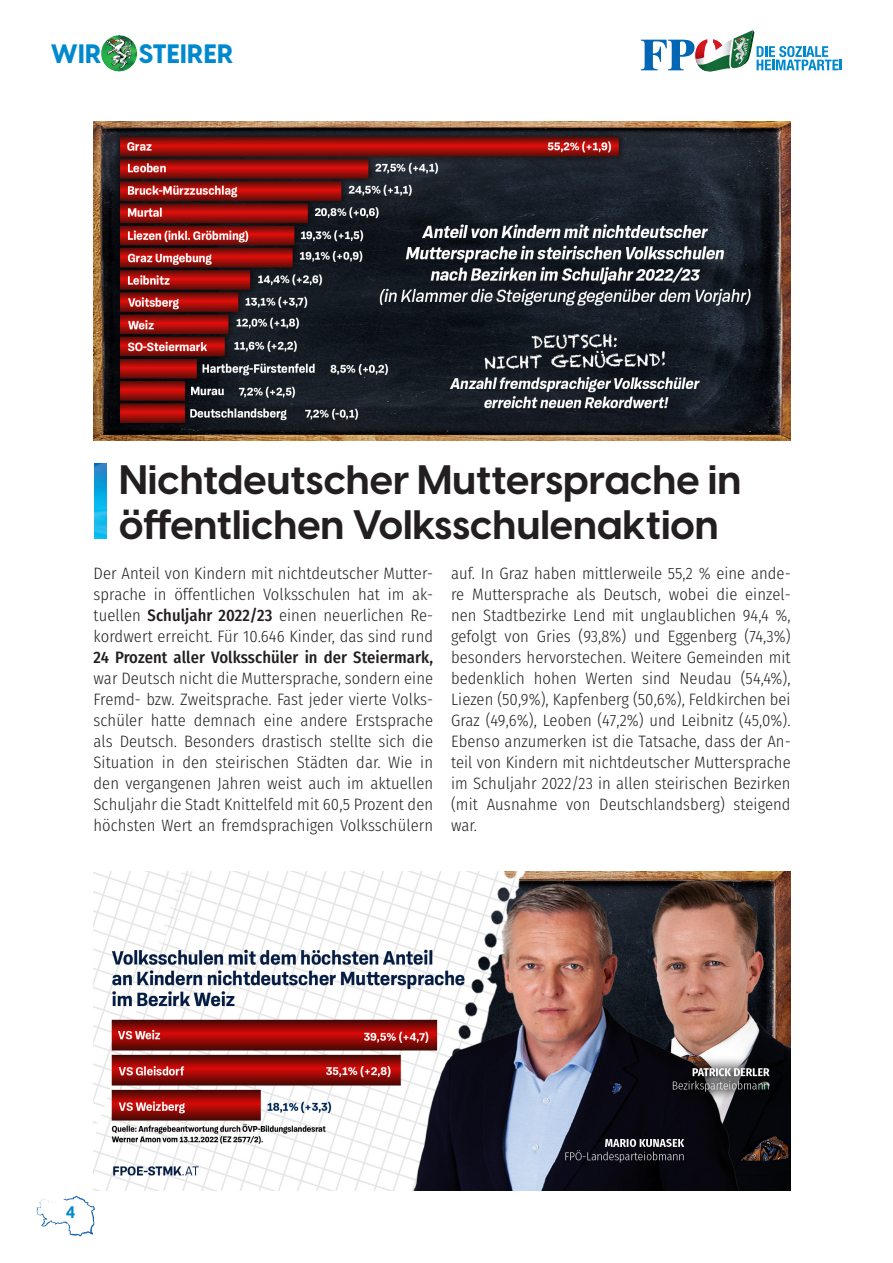
<style>
.page{position:relative;width:893px;height:1263px;background:#fff}
.page>*{position:absolute;margin:0;border:0;box-sizing:border-box;transform-origin:0 0}
.t1{font:700 40.5px/45px "Visby CF";color:#231f20}
.t2{font:800 26.25px "Visby CF";letter-spacing:.01em;color:#0089cf}
.t3{font:300 16.5px/21px "Fira Sans Condensed";letter-spacing:.005em;color:#231f20;text-align:justify}
.t4{font:500 16.5px "Fira Sans Condensed";letter-spacing:.005em;color:#231f20}
.t5{font:700 16.5px "Visby CF";color:#0089cf}
.s1{font-weight:500}
</style>
<div class="page">
<svg style="left:37px;top:1196px;width:58px;height:41px"></svg>
<svg style="left:640px;top:30px;width:202px;height:42px"></svg>
<img style="left:101px;top:36px;width:37px;height:36px">
<img style="left:94px;top:122px;width:697px;height:319px">
<img style="left:94px;top:872px;width:697px;height:319px">
<img style="left:94px;top:464px;width:12px;height:75px">
<h2 class="t2" style="left:51px;top:37px;width:52px">WIR</h2>
<h2 class="t2" style="left:139px;top:37px;width:96px">STEIRER</h2>
<h1 class="t1" style="left:119px;top:457px;width:624px">Nichtdeutscher Muttersprache in öffentlichen Volksschulenaktion</h1>
<p class="t3" style="left:94px;top:563px;width:341px">Der Anteil von Kindern mit nichtdeutscher Mutter&shy;sprache in öffentlichen Volksschulen hat im ak&shy;tuellen <span class="s1">Schuljahr 2022/23</span> einen neuerlichen Re&shy;kordwert erreicht. Für 10.646 Kinder, das sind rund</p>
<p class="t4" style="left:94px;top:644px;width:341px">24 Prozent aller Volksschüler in der Steiermark,</p>
<p class="t3" style="left:94px;top:668px;width:341px">war Deutsch nicht die Muttersprache, sondern eine Fremd- bzw. Zweitsprache. Fast jeder vierte Volks&shy;schüler hatte demnach eine andere Erstsprache als Deutsch. Besonders drastisch stellte sich die Situation in den steirischen Städten dar. Wie in den vergangenen Jahren weist auch im aktuellen Schuljahr die Stadt Knittelfeld mit 60,5 Prozent den höchsten Wert an fremdsprachigen Volksschülern</p>
<p class="t3" style="left:451px;top:563px;width:341px">auf. In Graz haben mittlerweile 55,2 % eine ande&shy;re Muttersprache als Deutsch, wobei die einzel&shy;nen Stadtbezirke Lend mit unglaublichen 94,4 %, gefolgt von Gries (93,8%) und Eggenberg (74,3%) besonders hervorstechen. Weitere Gemeinden mit bedenklich hohen Werten sind Neudau (54,4%), Liezen (50,9%), Kapfenberg (50,6%), Feldkirchen bei Graz (49,6%), Leoben (47,2%) und Leibnitz (45,0%).<br>Ebenso anzumerken ist die Tatsache, dass der An&shy;teil von Kindern mit nichtdeutscher Muttersprache im Schuljahr 2022/23 in allen steirischen Bezirken (mit Ausnahme von Deutschlandsberg) steigend war.</p>
<p class="t5" style="left:66px;top:1202px;width:11px">4</p>
</div>
